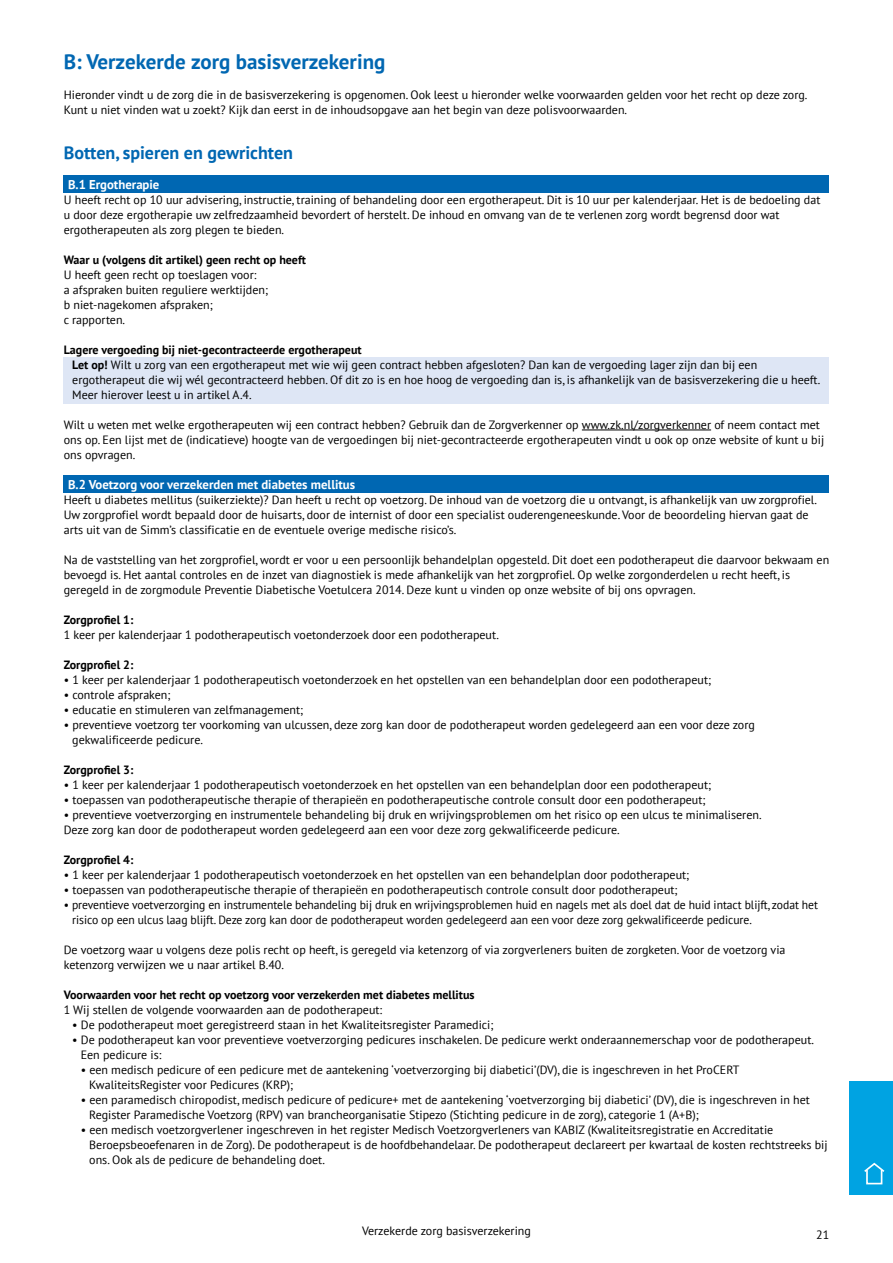
<style>
.page{position:relative;width:893px;height:1263px;background:#fff}
.page>*{position:absolute;margin:0;border:0;box-sizing:border-box;transform-origin:0 0}
.t1{font:700 21px "PT Sans";color:#0067b2}
.t2{font:700 18px "PT Sans";color:#0067b2}
.t3{font:700 12.75px "PT Sans";color:#fff}
.t4{font:12px/15px "PT Sans";color:#000}
.t5{font:700 12px "PT Sans";color:#000}
.s1{font-weight:700}
</style>
<div class="page">
<div style="left:64px;top:175px;width:765px;height:18px;background:#0067b2"></div>
<div style="left:64px;top:357px;width:765px;height:46px;background:#dee6f5"></div>
<hr style="left:582px;top:430px;width:129px;height:1px;background:#000">
<div style="left:64px;top:475px;width:765px;height:18px;background:#0067b2"></div>
<div style="left:849px;top:1081px;width:44px;height:114px;background:#00a3e2"></div>
<svg style="left:864px;top:1162px;width:21px;height:12px"></svg>
<div style="left:866px;top:1169px;width:16px;height:15px;background:#00a3e2;border:2px solid #fff"></div>
<h1 class="t1" style="left:64px;top:48px;width:323px">B: Verzekerde zorg basisverzekering</h1>
<p class="t4" style="left:64px;top:87px;width:745px">Hieronder vindt u de zorg die in de basisverzekering is opgenomen. Ook leest u hieronder welke voorwaarden gelden voor het recht op deze zorg.<br>Kunt u niet vinden wat u zoekt? Kijk dan eerst in de inhoudsopgave aan het begin van deze polisvoorwaarden.</p>
<h2 class="t2" style="left:64px;top:141px;width:231px">Botten, spieren en gewrichten</h2>
<p class="t3" style="left:68px;top:176px;width:93px">B.1 Ergotherapie</p>
<p class="t4" style="left:64px;top:192px;width:758px">U heeft recht op 10 uur advisering, instructie, training of behandeling door een ergotherapeut. Dit is 10 uur per kalenderjaar. Het is de bedoeling dat u door deze ergotherapie uw zelfredzaamheid bevordert of herstelt. De inhoud en omvang van de te verlenen zorg wordt begrensd door wat ergotherapeuten als zorg plegen te bieden.</p>
<p class="t5" style="left:64px;top:252px;width:244px">Waar u (volgens dit artikel) geen recht op heeft</p>
<p class="t4" style="left:64px;top:267px;width:206px">U heeft geen recht op toeslagen voor:<br>a afspraken buiten reguliere werktijden; b niet-nagekomen afspraken;<br>c rapporten.</p>
<p class="t4" style="left:72px;top:342px;width:750px;text-indent:-9px"><span class="s1">Lagere vergoeding bij niet-gecontracteerde ergotherapeut<br>Let op!</span> Wilt u zorg van een ergotherapeut met wie wij geen contract hebben afgesloten? Dan kan de vergoeding lager zijn dan bij een ergotherapeut die wij wél gecontracteerd hebben. Of dit zo is en hoe hoog de vergoeding dan is, is afhankelijk van de basisverzekering die u heeft.<br>Meer hierover leest u in artikel A.4.</p>
<p class="t4" style="left:64px;top:417px;width:762px">Wilt u weten met welke ergotherapeuten wij een contract hebben? Gebruik dan de Zorgverkenner op www.zk.nl/zorgverkenner of neem contact met ons op. Een lijst met de (indicatieve) hoogte van de vergoedingen bij niet-gecontracteerde ergotherapeuten vindt u ook op onze website of kunt u bij ons opvragen.</p>
<p class="t3" style="left:68px;top:476px;width:289px">B.2 Voetzorg voor verzekerden met diabetes mellitus</p>
<p class="t4" style="left:64px;top:492px;width:755px">Heeft u diabetes mellitus (suikerziekte)? Dan heeft u recht op voetzorg. De inhoud van de voetzorg die u ontvangt, is afhankelijk van uw zorgprofiel.<br>Uw zorgprofiel wordt bepaald door de huisarts, door de internist of door een specialist ouderengeneeskunde. Voor de beoordeling hiervan gaat de arts uit van de Simm’s classificatie en de eventuele overige medische risico’s.</p>
<p class="t4" style="left:64px;top:552px;width:767px">Na de vaststelling van het zorgprofiel, wordt er voor u een persoonlijk behandelplan opgesteld. Dit doet een podotherapeut die daarvoor bekwaam en bevoegd is. Het aantal controles en de inzet van diagnostiek is mede afhankelijk van het zorgprofiel. Op welke zorgonderdelen u recht heeft, is geregeld in de zorgmodule Preventie Diabetische Voetulcera 2014. Deze kunt u vinden op onze website of bij ons opvragen.</p>
<p class="t5" style="left:64px;top:612px;width:71px">Zorgprofiel 1:</p>
<p class="t4" style="left:64px;top:627px;width:437px">1 keer per kalenderjaar 1 podotherapeutisch voetonderzoek door een podotherapeut.</p>
<p class="t5" style="left:64px;top:657px;width:71px">Zorgprofiel 2:</p>
<p class="t4" style="left:64px;top:672px;width:649px">• 1 keer per kalenderjaar 1 podotherapeutisch voetonderzoek en het opstellen van een behandelplan door een podotherapeut;</p>
<p class="t4" style="left:64px;top:687px;width:108px">• controle afspraken;</p>
<p class="t4" style="left:64px;top:702px;width:241px">• educatie en stimuleren van zelfmanagement;</p>
<p class="t4" style="left:72px;top:717px;width:684px;text-indent:-9px">• preventieve voetzorg ter voorkoming van ulcussen, deze zorg kan door de podotherapeut worden gedelegeerd aan een voor deze zorg gekwalificeerde pedicure.</p>
<p class="t5" style="left:64px;top:762px;width:71px">Zorgprofiel 3:</p>
<p class="t4" style="left:64px;top:777px;width:649px">• 1 keer per kalenderjaar 1 podotherapeutisch voetonderzoek en het opstellen van een behandelplan door een podotherapeut;</p>
<p class="t4" style="left:64px;top:792px;width:643px">• toepassen van podotherapeutische therapie of therapieën en podotherapeutische controle consult door een podotherapeut;</p>
<p class="t4" style="left:64px;top:807px;width:699px">• preventieve voetverzorging en instrumentele behandeling bij druk en wrijvingsproblemen om het risico op een ulcus te minimaliseren.<br>Deze zorg kan door de podotherapeut worden gedelegeerd aan een voor deze zorg gekwalificeerde pedicure.</p>
<p class="t5" style="left:64px;top:852px;width:71px">Zorgprofiel 4:</p>
<p class="t4" style="left:64px;top:867px;width:627px">• 1 keer per kalenderjaar 1 podotherapeutisch voetonderzoek en het opstellen van een behandelplan door podotherapeut;</p>
<p class="t4" style="left:64px;top:882px;width:615px">• toepassen van podotherapeutische therapie of therapieën en podotherapeutisch controle consult door podotherapeut;</p>
<p class="t4" style="left:72px;top:897px;width:747px;text-indent:-9px">• preventieve voetverzorging en instrumentele behandeling bij druk en wrijvingsproblemen huid en nagels met als doel dat de huid intact blijft, zodat het risico op een ulcus laag blijft. Deze zorg kan door de podotherapeut worden gedelegeerd aan een voor deze zorg gekwalificeerde pedicure.</p>
<p class="t4" style="left:64px;top:942px;width:723px">De voetzorg waar u volgens deze polis recht op heeft, is geregeld via ketenzorg of via zorgverleners buiten de zorgketen. Voor de voetzorg via ketenzorg verwijzen we u naar artikel B.40.</p>
<p class="t5" style="left:64px;top:987px;width:412px">Voorwaarden voor het recht op voetzorg voor verzekerden met diabetes mellitus</p>
<p class="t4" style="left:64px;top:1002px;width:320px">1 Wij stellen de volgende voorwaarden aan de podotherapeut:</p>
<p class="t4" style="left:72px;top:1017px;width:423px">• De podotherapeut moet geregistreerd staan in het Kwaliteitsregister Paramedici;</p>
<p class="t4" style="left:81px;top:1032px;width:735px;text-indent:-9px">• De podotherapeut kan voor preventieve voetverzorging pedicures inschakelen. De pedicure werkt onderaannemerschap voor de podotherapeut.<br>Een pedicure is:</p>
<p class="t4" style="left:89px;top:1062px;width:652px;text-indent:-9px">• een medisch pedicure of een pedicure met de aantekening ‘voetverzorging bij diabetici’(DV), die is ingeschreven in het ProCERT<br>KwaliteitsRegister voor Pedicures (KRP);</p>
<p class="t4" style="left:89px;top:1092px;width:722px;text-indent:-9px">• een paramedisch chiropodist, medisch pedicure of pedicure+ met de aantekening ‘voetverzorging bij diabetici’ (DV), die is ingeschreven in het<br>Register Paramedische Voetzorg (RPV) van brancheorganisatie Stipezo (Stichting pedicure in de zorg), categorie 1 (A+B);</p>
<p class="t4" style="left:89px;top:1122px;width:740px;text-indent:-9px">• een medisch voetzorgverlener ingeschreven in het register Medisch Voetzorgverleners van KABIZ (Kwaliteitsregistratie en Accreditatie<br>Beroepsbeoefenaren in de Zorg). De podotherapeut is de hoofdbehandelaar. De podotherapeut declareert per kwartaal de kosten rechtstreeks bij ons. Ook als de pedicure de behandeling doet.</p>
<p class="t4" style="left:362px;top:1223px;width:170px">Verzekerde zorg basisverzekering</p>
<p class="t4" style="left:816px;top:1227px;width:15px">21</p>
</div>
